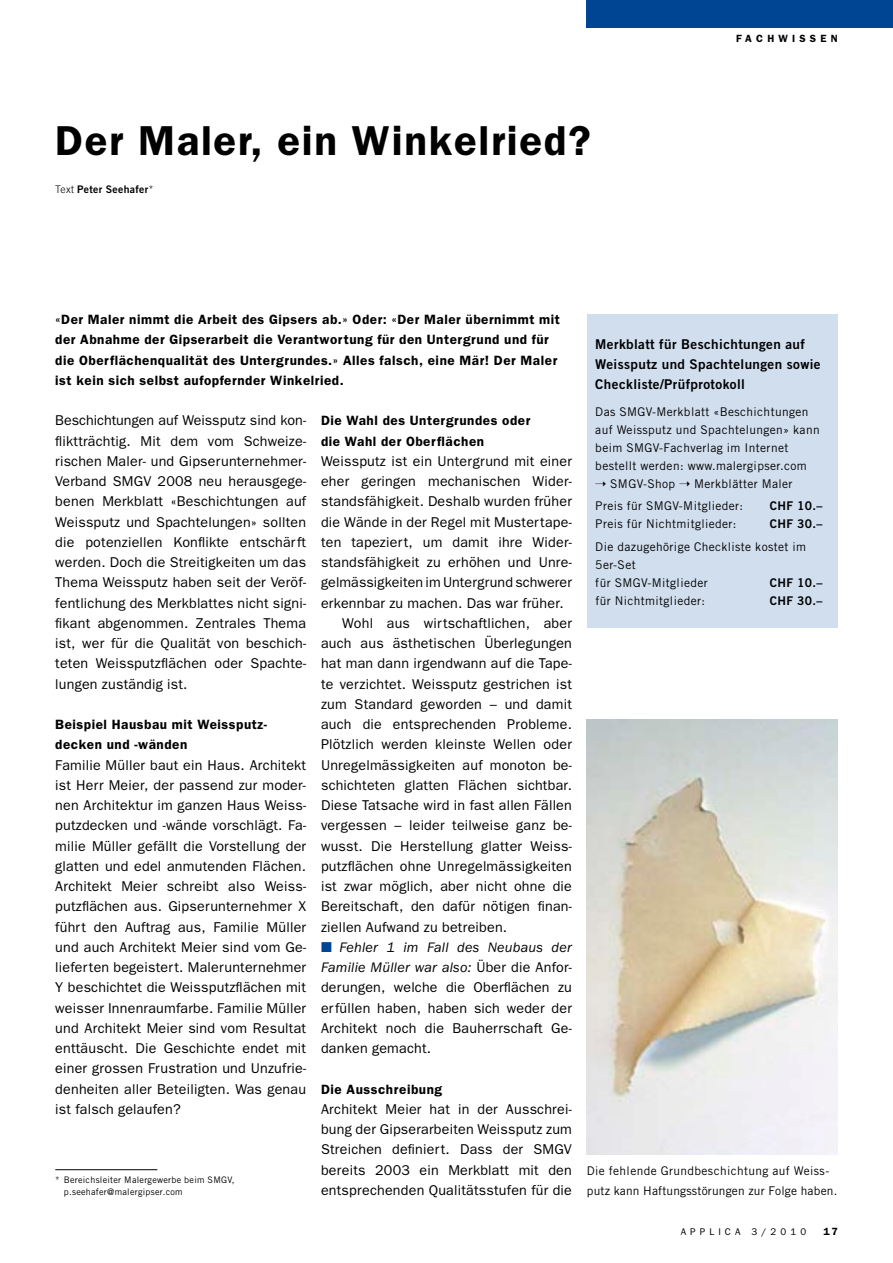
<style>
.page{position:relative;width:893px;height:1263px;background:#fff}
.page>*{position:absolute;margin:0;border:0;box-sizing:border-box;transform-origin:0 0}
.t1{font:600 42px "Franklin Gothic";letter-spacing:.04em;color:#000}
.t2{font:14.25px/20.2px "Franklin Gothic";letter-spacing:.015em;color:#000;text-align:justify}
.t3{font:600 13.5px/20.2px "Franklin Gothic";letter-spacing:.04em;color:#000}
.t4{font:13.5px/20.2px "Trade Gothic Bold Two";letter-spacing:.03em;color:#000}
.t5{font:12px/18px "Trade Gothic";letter-spacing:.03em;color:#000}
.t6{font:12px "Trade Gothic Bold Two";letter-spacing:.03em;color:#000}
.t7{font:10.5px "Trade Gothic Bold Two";letter-spacing:.03em;color:#000}
.t8{font:600 10.5px "Franklin Gothic";letter-spacing:.4em;color:#000}
.t9{font:9.75px "Franklin Gothic";letter-spacing:.42em;color:#000}
.t10{font:9px/12px "Trade Gothic";letter-spacing:.03em;color:#000}
.s1{font-family:"Trade Gothic";font-weight:300}
.s2{color:#004494}
.s3{font-style:italic}
</style>
<div class="page">
<div style="left:587px;top:0;width:306px;height:28px;background:#004494"></div>
<hr style="left:55px;top:1169px;width:102px;height:1px;background:#000">
<img style="left:587px;top:720px;width:251px;height:434px">
<div style="left:587px;top:315px;width:251px;height:313px;background:#d1deee"></div>
<h1 class="t1" style="left:55px;top:116px;width:537px">Der Maler, ein Winkelried?</h1>
<p class="t7" style="left:55px;top:183px;width:100px"><span class="s1">Text</span> Peter Seehafer<span class="s1">*</span></p>
<p class="t8" style="left:736px;top:32px;width:103px">fachwissen</p>
<p class="t3" style="left:55px;top:309px;width:506px">«Der Maler nimmt die Arbeit des Gipsers ab.» Oder: «Der Maler übernimmt mit der Abnahme der Gipserarbeit die Verantwortung für den Untergrund und für die Oberflächenqualität des Untergrundes.» Alles falsch, eine Mär! Der Maler ist kein sich selbst aufopfernder Winkelried.</p>
<p class="t4" style="left:595px;top:333px;width:227px">Merkblatt für Beschichtungen auf<br>Weissputz und Spachtelungen sowie<br>Checkliste/Prüfprotokoll</p>
<p class="t5" style="left:595px;top:403px;width:226px">Das SMGV-Merkblatt «Beschichtungen auf Weissputz und Spachtelungen» kann beim SMGV-Fachverlag im Internet bestellt werden: www.malergipser.com ➝ SMGV-Shop ➝ Merkblätter Maler</p>
<p class="t5" style="left:595px;top:497px;width:149px">Preis für SMGV-Mitglieder:</p>
<p class="t6" style="left:770px;top:499px;width:54px">CHF 10.–</p>
<p class="t5" style="left:595px;top:515px;width:143px">Preis für Nichtmitglieder:</p>
<p class="t6" style="left:770px;top:517px;width:54px">CHF 30.–</p>
<p class="t5" style="left:595px;top:537px;width:212px">Die dazugehörige Checkliste kostet im<br>5er-Set<br>für SMGV-Mitglieder</p>
<p class="t2" style="left:55px;top:410px;width:252px">Beschichtungen auf Weissputz sind kon&shy;fliktträchtig. Mit dem vom Schweize&shy;rischen Maler- und Gipserunternehmer-Verband SMGV 2008 neu herausgege&shy;benen Merkblatt «Beschichtungen auf Weissputz und Spachtelungen» sollten die potenziellen Konflikte entschärft werden. Doch die Streitigkeiten um das Thema Weissputz haben seit der Veröf&shy;fentlichung des Merkblattes nicht signi&shy;fikant abgenommen. Zentrales Thema ist, wer für die Qualität von beschich&shy;teten Weissputzflächen oder Spachte&shy;lungen zuständig ist.</p>
<p class="t3" style="left:55px;top:714px;width:213px">Beispiel Hausbau mit Weissputz&shy;decken und -wänden</p>
<p class="t2" style="left:55px;top:755px;width:252px">Familie Müller baut ein Haus. Architekt ist Herr Meier, der passend zur moder&shy;nen Architektur im ganzen Haus Weiss&shy;putzdecken und -wände vorschlägt. Fa&shy;milie Müller gefällt die Vorstellung der glatten und edel anmutenden Flächen.<br>Architekt Meier schreibt also Weiss&shy;putzflächen aus. Gipserunternehmer X führt den Auftrag aus, Familie Müller und auch Architekt Meier sind vom Ge&shy;lieferten begeistert. Malerunternehmer Y beschichtet die Weissputzflächen mit weisser I nnenraumfarbe. Familie Müller und Architekt Meier sind vom Resultat enttäuscht. Die Geschichte endet mit einer grossen Frustration und Unzufrie&shy;denheiten aller Beteiligten. Was genau ist falsch gelaufen?</p>
<p class="t3" style="left:321px;top:411px;width:211px">Die Wahl des Untergrundes oder die Wahl der Oberflächen</p>
<p class="t2" style="left:321px;top:451px;width:252px">Weissputz ist ein Untergrund mit einer</p>
<p class="t2" style="left:321px;top:471px;width:252px">eher geringen mechanischen Wider-</p>
<p class="t2" style="left:321px;top:491px;width:252px">standsfähigkeit. Deshalb wurden früher</p>
<p class="t2" style="left:321px;top:512px;width:252px">die Wände in der Regel mit Mustertape-</p>
<p class="t2" style="left:321px;top:532px;width:252px">ten tapeziert, um damit ihre Wider-</p>
<p class="t2" style="left:321px;top:552px;width:252px">standsfähigkeit zu erhöhen und Unre-</p>
<p class="t2" style="left:321px;top:572px;width:252px">gelmässigkeiten im Untergrund schwerer</p>
<p class="t2" style="left:321px;top:593px;width:244px">erkennbar zu machen. Das war früher.</p>
<p class="t2" style="left:342px;top:613px;width:231px">Wohl aus wirtschaftlichen, aber</p>
<p class="t2" style="left:321px;top:633px;width:252px">auch aus ästhetischen Überlegungen</p>
<p class="t2" style="left:321px;top:653px;width:252px">hat man dann irgendwann auf die Tape-</p>
<p class="t2" style="left:321px;top:674px;width:252px">te verzichtet. Weissputz gestrichen ist</p>
<p class="t2" style="left:321px;top:694px;width:252px">zum Standard geworden – und damit</p>
<p class="t2" style="left:321px;top:714px;width:252px">auch die entsprechenden Probleme.</p>
<p class="t2" style="left:321px;top:734px;width:252px">Plötzlich werden kleinste Wellen oder</p>
<p class="t2" style="left:321px;top:755px;width:252px">Unregelmässigkeiten auf monoton be-</p>
<p class="t2" style="left:321px;top:775px;width:252px">schichteten glatten Flächen sichtbar.</p>
<p class="t2" style="left:321px;top:795px;width:252px">Diese Tatsache wird in fast allen Fällen</p>
<p class="t2" style="left:321px;top:815px;width:252px">vergessen – leider teilweise ganz be-</p>
<p class="t2" style="left:321px;top:836px;width:252px">wusst. Die Herstellung glatter Weiss-</p>
<p class="t2" style="left:321px;top:856px;width:252px">putzflächen ohne Unregelmässigkeiten</p>
<p class="t2" style="left:321px;top:876px;width:252px">ist zwar möglich, aber nicht ohne die</p>
<p class="t2" style="left:321px;top:896px;width:252px">Bereitschaft, den dafür nötigen finan-</p>
<p class="t2" style="left:321px;top:917px;width:188px">ziellen Aufwand zu betreiben.</p>
<p class="t2" style="left:321px;top:937px;width:252px"><span class="s2">■</span> <span class="s3">Fehler 1 im Fall des Neubaus der Familie Müller war also:</span> Über die Anfor&shy;derungen, welche die Oberflächen zu erfüllen haben, haben sich weder der Architekt noch die Bauherrschaft Ge&shy;danken gemacht.</p>
<p class="t3" style="left:321px;top:1079px;width:123px">Die Ausschreibung</p>
<p class="t2" style="left:321px;top:1099px;width:252px">Architekt Meier hat in der Ausschrei&shy;bung der Gipserarbeiten Weissputz zum Streichen definiert. Dass der SMGV bereits 2003 ein Merkblatt mit den entsprechenden Qualitätsstufen für die</p>
<p class="t6" style="left:770px;top:575px;width:54px">CHF 10.–</p>
<p class="t5" style="left:595px;top:591px;width:111px">für Nichtmitglieder:</p>
<p class="t6" style="left:770px;top:593px;width:54px">CHF 30.–</p>
<p class="t10" style="left:64px;top:1173px;width:172px;text-indent:-9px">* Bereichsleiter Malergewerbe beim SMGV, p.seehafer@malergipser.com</p>
<p class="t5" style="left:587px;top:1160px;width:252px;line-height:20.2px">Die fehlende Grundbeschichtung auf Weiss&shy;putz kann Haftungsstörungen zur Folge haben.</p>
<p class="t9" style="left:681px;top:1226px;width:127px">Applica 3/2010</p>
<p class="t8" style="left:823px;top:1225px;width:16px">17</p>
</div>
